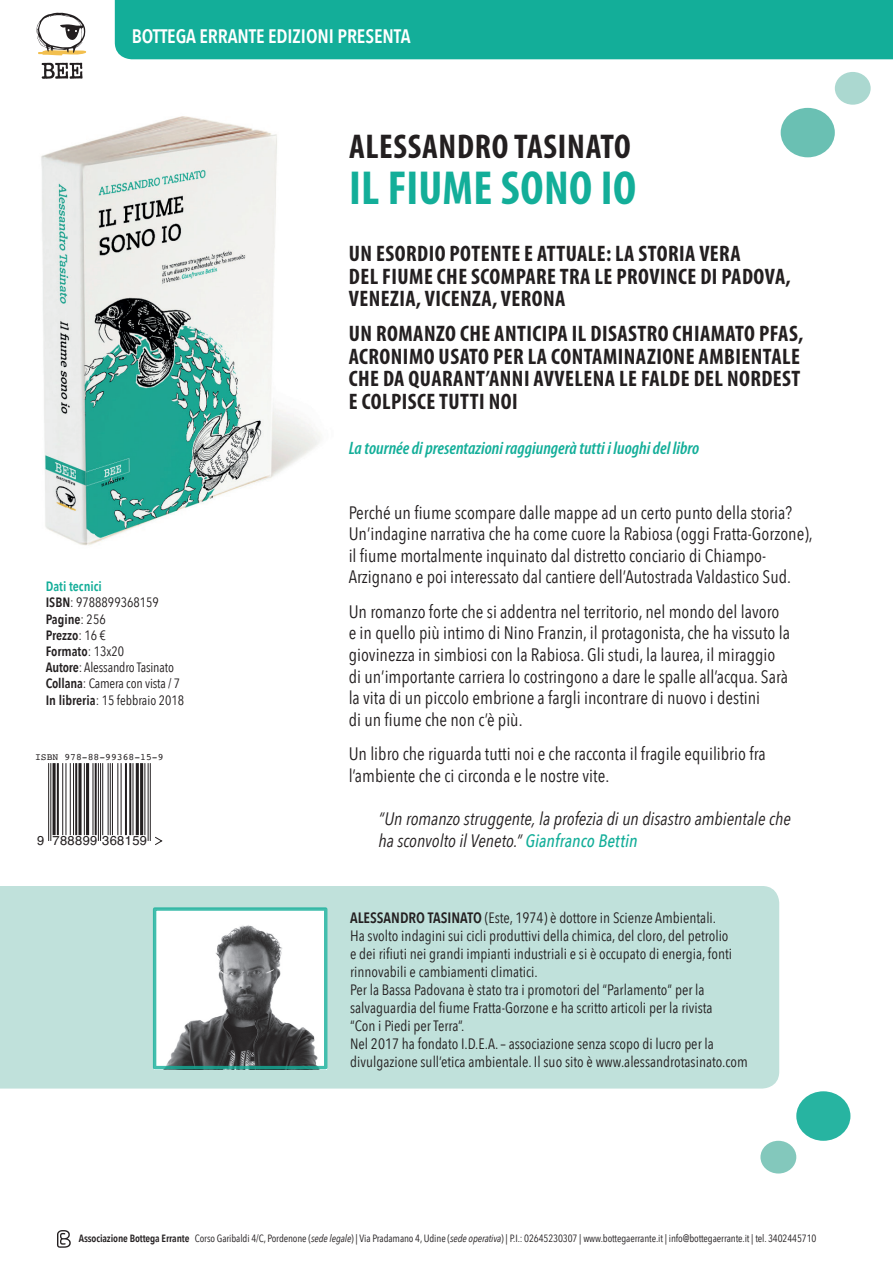
<style>
.page{position:relative;width:893px;height:1263px;background:#fff}
.page>*{position:absolute;margin:0;border:0;box-sizing:border-box;transform-origin:0 0}
.t1{font:700 condensed 48px "Myriad Pro";letter-spacing:.005em;color:#13ae99}
.t2{font:700 condensed 34.5px "Myriad Pro";letter-spacing:.02em;color:#231f20}
.t3{font:700 condensed 22.5px/22.5px "Myriad Pro";letter-spacing:.02em;color:#231f20}
.t4{font:600 19.5px "Avenir Next Condensed";letter-spacing:-.005em;color:#fff}
.t5{font:18px/21.6px "Avenir Next Condensed";color:#231f20}
.t6{font:italic 18px/21.6px "Avenir Next Condensed";color:#231f20}
.t7{font:italic 600 condensed 18px "Myriad Pro";color:#13ae99}
.t8{font:15px/18px "Avenir Next Condensed";color:#231f20}
.t9{font:13.5px/16.2px "Avenir Next Condensed";letter-spacing:-.01em;color:#231f20}
.t10{font:12.9px "Helvetica";letter-spacing:.025em;color:#231f20}
.t11{font:10.5px "Avenir Next Condensed";letter-spacing:-.01em;color:#231f20}
.t12{font:9.75px "Courier";color:#231f20}
.s1{font-weight:600;color:#13ae99}
.s2{font-weight:600}
.s3{font-weight:500;color:#13ae99}
.s4{font-style:italic}
</style>
<div class="page">
<div style="left:115px;top:0;width:778px;height:59px;background:#13ae99"></div>
<div style="left:781px;top:108px;width:54px;height:49px;background:#6ac0b3;border-radius:50%"></div>
<div style="left:796px;top:1091px;width:54px;height:50px;background:#27b4a1;border-radius:50%"></div>
<div style="left:835px;top:72px;width:36px;height:33px;background:#abd8d0;border-radius:50%"></div>
<div style="left:760px;top:1141px;width:36px;height:32px;background:#83c8bc;border-radius:50%"></div>
<div style="left:0;top:886px;width:779px;height:202px;background:#c0e1db"></div>
<svg style="left:57px;top:1230px;width:14px;height:18px"></svg>
<svg style="left:36px;top:13px;width:50px;height:42px"></svg>
<svg style="left:42px;top:63px;width:41px;height:16px"></svg>
<img style="left:157px;top:911px;width:166px;height:154px">
<div style="left:153px;top:907px;width:174px;height:162px;border:3px solid #13ae99"></div>
<hr style="left:48px;top:763px;width:1px;height:78px;background:#231f20">
<hr style="left:50px;top:763px;width:1px;height:78px;background:#231f20">
<hr style="left:53px;top:763px;width:3px;height:72px;background:#231f20">
<hr style="left:57px;top:763px;width:2px;height:72px;background:#231f20">
<hr style="left:62px;top:763px;width:1px;height:72px;background:#231f20">
<hr style="left:65px;top:763px;width:1px;height:72px;background:#231f20">
<hr style="left:70px;top:763px;width:1px;height:72px;background:#231f20">
<hr style="left:73px;top:763px;width:1px;height:72px;background:#231f20">
<hr style="left:75px;top:763px;width:2px;height:72px;background:#231f20">
<svg style="left:78px;top:763px;width:4px;height:72px"></svg>
<hr style="left:84px;top:763px;width:1px;height:72px;background:#231f20">
<hr style="left:86px;top:763px;width:3px;height:72px;background:#231f20">
<hr style="left:93px;top:763px;width:1px;height:72px;background:#231f20">
<hr style="left:95px;top:763px;width:2px;height:72px;background:#231f20">
<hr style="left:98px;top:763px;width:1px;height:78px;background:#231f20">
<hr style="left:100px;top:763px;width:1px;height:78px;background:#231f20">
<hr style="left:102px;top:763px;width:1px;height:72px;background:#231f20">
<hr style="left:108px;top:763px;width:1px;height:72px;background:#231f20">
<hr style="left:110px;top:763px;width:1px;height:72px;background:#231f20">
<hr style="left:112px;top:763px;width:1px;height:72px;background:#231f20">
<hr style="left:117px;top:763px;width:1px;height:72px;background:#231f20">
<hr style="left:121px;top:763px;width:1px;height:72px;background:#231f20">
<hr style="left:125px;top:763px;width:2px;height:72px;background:#231f20">
<hr style="left:129px;top:763px;width:2px;height:72px;background:#231f20">
<hr style="left:133px;top:763px;width:1px;height:72px;background:#231f20">
<hr style="left:136px;top:763px;width:3px;height:72px;background:#231f20">
<hr style="left:140px;top:763px;width:3px;height:72px;background:#231f20">
<hr style="left:144px;top:763px;width:1px;height:72px;background:#231f20">
<hr style="left:148px;top:763px;width:1px;height:78px;background:#231f20">
<hr style="left:150px;top:763px;width:1px;height:78px;background:#231f20">
<svg style="left:155px;top:836px;width:8px;height:9px"></svg>
<img style="left:41px;top:116px;width:280px;height:430px">
<p class="t4" style="left:132px;top:19px;width:280px">BOTTEGA ERRANTE EDIZIONI PRESENTA</p>
<h2 class="t2" style="left:349px;top:127px;width:283px">ALESSANDRO TASINATO</h2>
<h1 class="t1" style="left:349px;top:162px;width:289px">IL FIUME SONO IO</h1>
<p class="t9" style="left:46px;top:578px;width:140px"><span class="s1">Dati tecnici<br></span><span class="s2">ISBN</span>: 9788899368159<br><span class="s2">Pagine</span>: 256<br><span class="s2">Prezzo</span>: 16 €<br><span class="s2">Formato</span>: 13x20<br><span class="s2">Autore</span>: Alessandro Tasinato<br><span class="s2">Collana</span>: Camera con vista / 7<br><span class="s2">In libreria</span>: 15 febbraio 2018</p>
<p class="t12" style="left:35px;top:749px;width:130px">ISBN 978-88-99368-15-9</p>
<p class="t10" style="left:37px;top:831px;width:111px">9 788899 368159</p>
<p class="t3" style="left:349px;top:243px;width:443px">UN ESORDIO POTENTE E ATTUALE: LA STORIA VERA<br>DEL FIUME CHE SCOMPARE TRA LE PROVINCE DI PADOVA,<br>VENEZIA, VICENZA, VERONA</p>
<p class="t3" style="left:349px;top:323px;width:456px">UN ROMANZO CHE ANTICIPA IL DISASTRO CHIAMATO PFAS, ACRONIMO USATO PER LA CONTAMINAZIONE AMBIENTALE CHE DA QUARANT’ANNI AVVELENA LE FALDE DEL NORDEST E COLPISCE TUTTI NOI</p>
<p class="t7" style="left:349px;top:438px;width:352px">La tournée di presentazioni raggiungerà tutti i luoghi del libro</p>
<p class="t5" style="left:349px;top:501px;width:466px">Perché un fiume scompare dalle mappe ad un certo punto della storia?<br>Un’indagine narrativa che ha come cuore la Rabiosa (oggi Fratta-Gorzone), il fiume mortalmente inquinato dal distretto conciario di Chiampo-Arzignano e poi interessato dal cantiere dell’Autostrada Valdastico Sud.</p>
<p class="t5" style="left:349px;top:600px;width:443px">Un romanzo forte che si addentra nel territorio, nel mondo del lavoro e in quello più intimo di Nino Franzin, il protagonista, che ha vissuto la giovinezza in simbiosi con la Rabiosa. Gli studi, la laurea, il miraggio di un’importante carriera lo costringono a dare le spalle all’acqua. Sarà la vita di un piccolo embrione a fargli incontrare di nuovo i destini<br>di un fiume che non c’è più.</p>
<p class="t5" style="left:349px;top:742px;width:419px">Un libro che riguarda tutti noi e che racconta il fragile equilibrio fra l’ambiente che ci circonda e le nostre vite.</p>
<p class="t6" style="left:378px;top:808px;width:414px">“Un romanzo struggente, la profezia di un disastro ambientale che ha sconvolto il Veneto.” <span class="s3">Gianfranco Bettin</span></p>
<p class="t8" style="left:350px;top:908px;width:399px"><span class="s2">ALESSANDRO TASINATO</span> (Este, 1974) è dottore in Scienze Ambientali.<br>Ha svolto indagini sui cicli produttivi della chimica, del cloro, del petrolio<br>e dei rifiuti nei grandi impianti industriali e si è occupato di energia, fonti rinnovabili e cambiamenti climatici.<br>Per la Bassa Padovana è stato tra i promotori del “Parlamento” per la salvaguardia del fiume Fratta-Gorzone e ha scritto articoli per la rivista<br>“Con i Piedi per Terra”.<br>Nel 2017 ha fondato I.D.E.A. – associazione senza scopo di lucro per la divulgazione sull’etica ambientale. Il suo sito è www.alessandrotasinato.com</p>
<p class="t11" style="left:79px;top:1230px;width:739px"><span class="s2">Associazione Bottega Errante</span> Corso Garibaldi 4/C, Pordenone (<span class="s4">sede legale</span>) | Via Pradamano 4, Udine (<span class="s4">sede operativa</span>) | P.I.: 02645230307 | www.bottegaerrante.it | info@bottegaerrante.it | tel. 3402445710</p>
</div>
